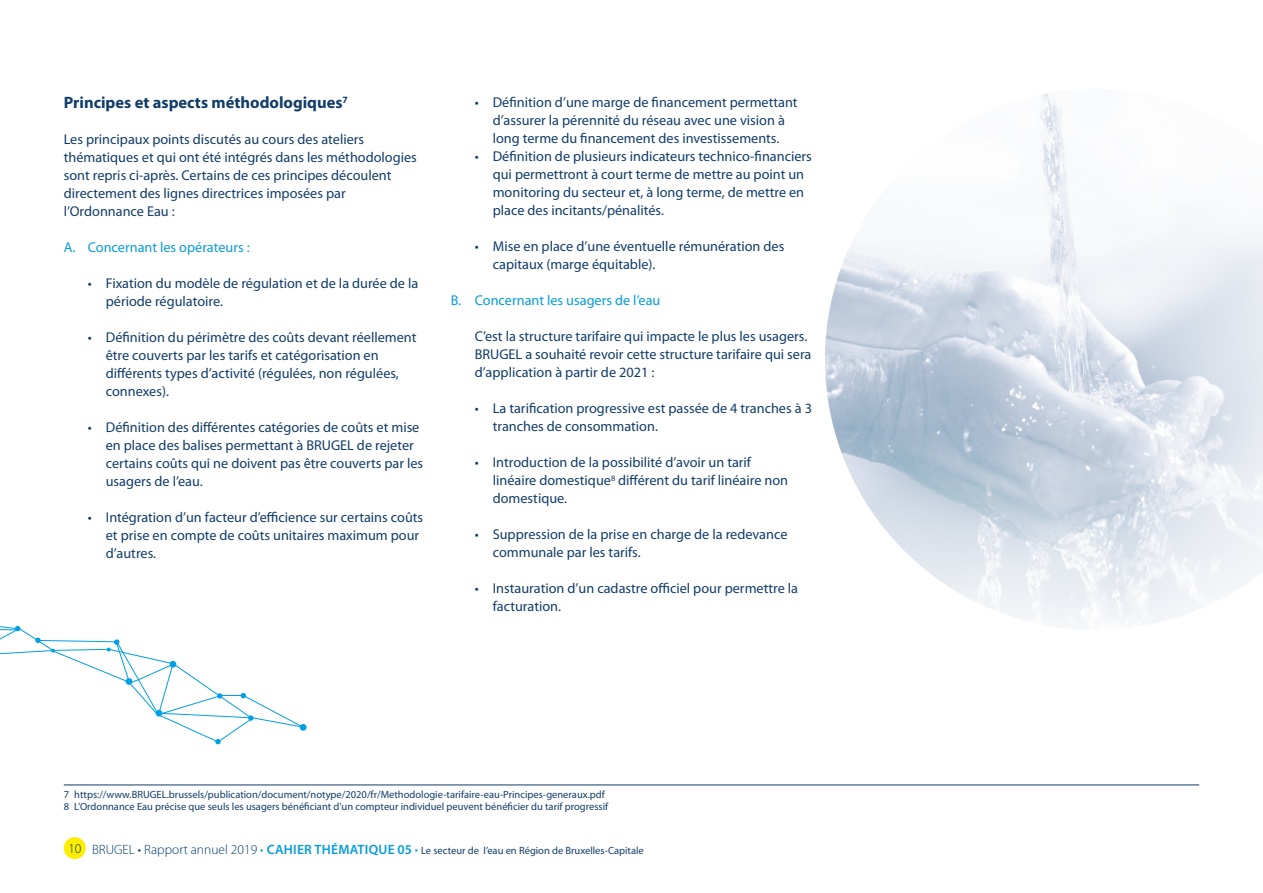
<style>
.page{position:relative;width:1263px;height:893px;background:#fff}
.page>*{position:absolute;margin:0;border:0;box-sizing:border-box;transform-origin:0 0}
.t1{font:700 16.5px "Myriad Pro";color:#123d68}
.t2{font:14.25px/18px "Myriad Pro";color:#123d68}
.t3{font:14.25px "Myriad Pro";color:#089dd9}
.t4{font:10.5px/12px "Myriad Pro";color:#123d68}
.s1{font-weight:300;font-size:13.5px;color:#003c68}
.s2{font-weight:300;font-size:13.5px;color:#089dd9}
.s3{font-weight:600;font-size:13.5px;color:#089dd9}
</style>
<div class="page">
<img style="left:825px;top:93px;width:438px;height:534px">
<hr style="left:64px;top:784px;width:1135px;height:1px;background:#123d68">
<svg style="left:0;top:625px;width:307px;height:120px"></svg>
<div style="left:64px;top:837px;width:22px;height:22px;background:#ffed00;border-radius:50%"></div>
<p class="t1" style="left:64px;top:93px;width:286px">Principes et aspects méthodologiques<sup>7</sup></p>
<p class="t2" style="left:64px;top:131px;width:354px">Les principaux points discutés au cours des ateliers thématiques et qui ont été intégrés dans les méthodologies sont repris ci-après. Certains de ces principes découlent directement des lignes directrices imposées par l’Ordonnance Eau :</p>
<p class="t3" style="left:64px;top:239px;width:187px">A. Concernant les opérateurs :</p>
<p class="t2" style="left:106px;top:275px;width:314px;text-indent:-18px">• Fixation du modèle de régulation et de la durée de la période régulatoire.</p>
<p class="t2" style="left:106px;top:329px;width:312px;text-indent:-18px">• Définition du périmètre des coûts devant réellement être couverts par les tarifs et catégorisation en différents types d’activité (régulées, non régulées, connexes).</p>
<p class="t2" style="left:106px;top:419px;width:319px;text-indent:-18px">• Définition des différentes catégories de coûts et mise en place des balises permettant à BRUGEL de rejeter certains coûts qui ne doivent pas être couverts par les usagers de l’eau.</p>
<p class="t2" style="left:106px;top:509px;width:319px;text-indent:-18px">• Intégration d’un facteur d’efficience sur certains coûts et prise en compte de coûts unitaires maximum pour d’autres.</p>
<p class="t2" style="left:475px;top:94px;width:324px;text-align:center">• Définition d’une marge de financement permettant d’assurer la pérennité du réseau avec une vision à<br>long terme du financement des investissements.</p>
<p class="t2" style="left:493px;top:148px;width:321px;text-indent:-18px">• Définition de plusieurs indicateurs technico-financiers qui permettront à court terme de mettre au point un monitoring du secteur et, à long terme, de mettre en place des incitants/pénalités.</p>
<p class="t2" style="left:493px;top:238px;width:293px;text-indent:-18px">• Mise en place d’une éventuelle rémunération des capitaux (marge équitable).</p>
<p class="t3" style="left:451px;top:293px;width:211px">B. Concernant les usagers de l’eau</p>
<p class="t2" style="left:475px;top:328px;width:338px">C’est la structure tarifaire qui impacte le plus les usagers.<br>BRUGEL a souhaité revoir cette structure tarifaire qui sera d’application à partir de 2021 :</p>
<p class="t2" style="left:493px;top:400px;width:321px;text-indent:-18px">• La tarification progressive est passée de 4 tranches à 3 tranches de consommation.</p>
<p class="t2" style="left:493px;top:454px;width:297px;text-indent:-18px">• Introduction de la possibilité d’avoir un tarif linéaire domestique<sup>8</sup> différent du tarif linéaire non domestique.</p>
<p class="t2" style="left:493px;top:526px;width:296px;text-indent:-18px">• Suppression de la prise en charge de la redevance communale par les tarifs.</p>
<p class="t2" style="left:493px;top:580px;width:307px;text-indent:-18px">• Instauration d’un cadastre officiel pour permettre la facturation.</p>
<p class="t4" style="left:64px;top:789px;width:546px">7 https://www.BRUGEL.brussels/publication/document/notype/2020/fr/Methodologie-tarifaire-eau-Principes-generaux.pdf<br>8 L’Ordonnance Eau précise que seuls les usagers bénéficiant d’un compteur individuel peuvent bénéficier du tarif progressif</p>
<p class="t4" style="left:68px;top:844px;width:577px"><span class="s1">10 BRUGEL • Rapport annuel 2019</span> <span class="s2">•</span> <span class="s3">CAHIER THÉMATIQUE 05</span> <span class="s2">•</span> Le secteur de l’eau en Région de Bruxelles-Capitale</p>
</div>
